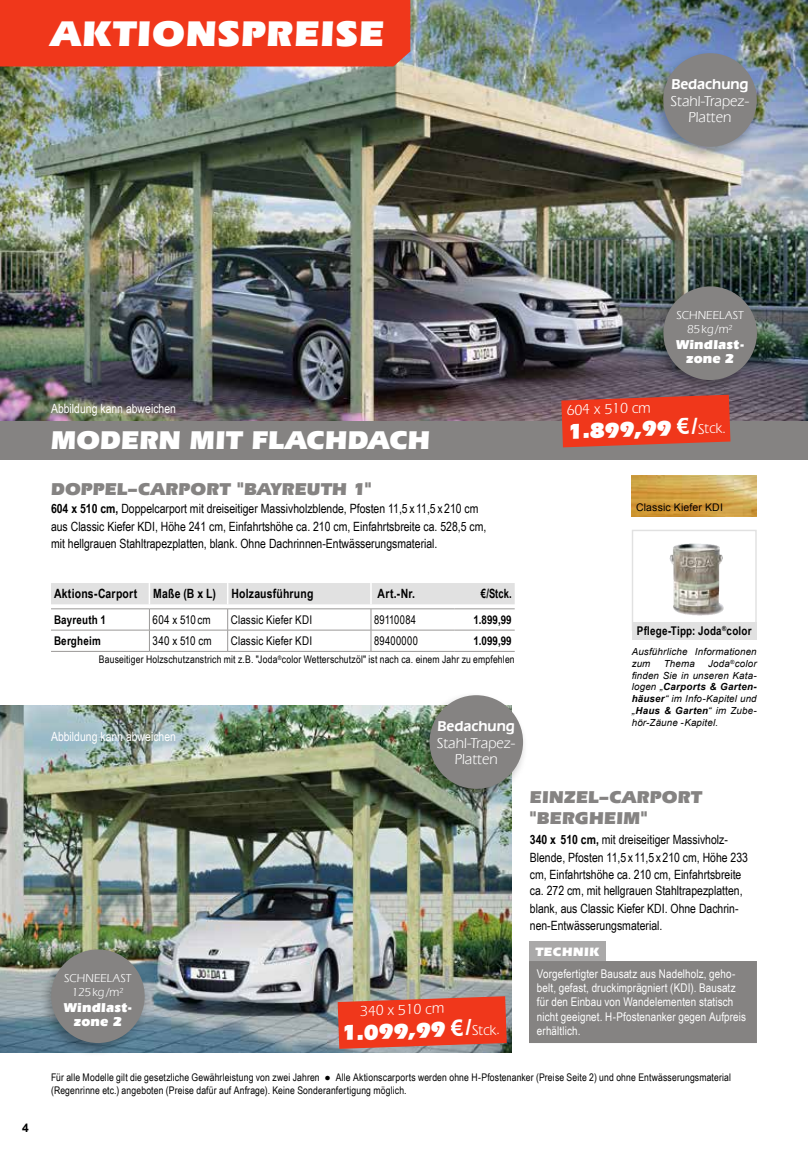
<style>
.page{position:relative;width:808px;height:1149px;background:#fff}
.page>*{position:absolute;margin:0;border:0;box-sizing:border-box;transform-origin:0 0}
.t1{font:900 37.5px "Eras IT Cby BT";letter-spacing:.03em;color:#fff}
.t2{font:900 27px "Eras IT Cby BT";letter-spacing:.01em;color:#fff}
.t3{font:900 22.5px "Eras IT Cby BT";color:#fff}
.t4{font:900 18px/21.6px "Eras IT Cby BT";letter-spacing:.015em;color:#858382}
.t5{font:15px/16.5px "Eras IT Cby BT";color:#fff;text-align:center}
.t6{font:600 15px "Eras IT Cby BT";color:#fff}
.t7{font:900 13.5px/13.5px "Eras IT Cby BT";letter-spacing:.015em;color:#fff;text-align:center}
.t8{font:12.75px/18px "Arial Narrow";color:#000}
.t9{font:700 12.75px "Arial Narrow";letter-spacing:.015em;color:#000}
.t10{font:12.75px "Arial Narrow";color:#fff}
.t11{font:700 12.75px "Arial Narrow";letter-spacing:.015em;color:#000;scale:.9 1}
.t12{font:900 12.75px "Eras IT Cby BT";letter-spacing:.045em;color:#fff}
.t13{font:12px/14.4px "Arial Narrow";letter-spacing:.01em;color:#fff}
.t14{font:700 12px "Arial Narrow";letter-spacing:.015em;color:#000}
.t15{font:12px "Arial Narrow";letter-spacing:.015em;color:#000}
.t16{font:12px/13.5px "Eras IT Cby BT";color:#fff;text-align:center}
.t17{font:12px "Arial Narrow";letter-spacing:.015em;color:#000;scale:.95 1}
.t18{font:700 12px "Arial";color:#000}
.t19{font:10.5px/13.5px "Arial Narrow";letter-spacing:.015em;color:#000}
.t20{font:10.5px "Arial";letter-spacing:.015em;color:#000}
.t21{font:italic 9.75px/11.7px "Arial";letter-spacing:.015em;color:#000}
.s1{font-weight:700}
.s2{font-family:"Arial";font-weight:700}
.s3{font-weight:400;font-size:14.85px}
</style>
<div class="page">
<img style="left:0;top:705px;width:511px;height:347px">
<img style="left:0;top:0;width:808px;height:421px">
<div style="left:0;top:0;width:410px;height:66px;background:#f0371b"></div>
<hr style="left:51px;top:651px;width:98px;height:1px;background:#9a9897">
<hr style="left:149px;top:651px;width:79px;height:1px;background:#9a9897">
<hr style="left:454px;top:651px;width:61px;height:1px;background:#9a9897">
<hr style="left:228px;top:651px;width:143px;height:1px;background:#9a9897">
<hr style="left:371px;top:651px;width:83px;height:1px;background:#9a9897">
<svg style="left:51px;top:583px;width:464px;height:68px"></svg>
<div style="left:0;top:421px;width:808px;height:38px;background:#858382"></div>
<div style="left:651px;top:282px;width:111px;height:112px;background:#000;opacity:.3"></div>
<div style="left:663px;top:286px;width:94px;height:94px;background:#858382;border-radius:50%"></div>
<svg style="left:561px;top:394px;width:169px;height:53px;background:#e03d26"></svg>
<div style="left:530px;top:961px;width:226px;height:80px;background:#858382"></div>
<div style="left:529px;top:960px;width:228px;height:82px;border:2px solid #858382"></div>
<div style="left:529px;top:941px;width:76px;height:19px;background:#aaa9a9"></div>
<div style="left:38px;top:945px;width:112px;height:112px;background:#000;opacity:.3"></div>
<div style="left:51px;top:949px;width:94px;height:93px;background:#858382;border-radius:50%"></div>
<svg style="left:338px;top:995px;width:169px;height:53px;background:#e4442b"></svg>
<img style="left:632px;top:476px;width:125px;height:40px">
<img style="left:669px;top:543px;width:55px;height:72px">
<div style="left:632px;top:529px;width:125px;height:101px;border:1px solid #e1e1e1"></div>
<div style="left:632px;top:621px;width:125px;height:18px;background:#e1e1e1"></div>
<div style="left:650px;top:49px;width:112px;height:112px;background:#000;opacity:.3"></div>
<div style="left:663px;top:53px;width:94px;height:94px;background:#858382;border-radius:50%"></div>
<div style="left:417px;top:691px;width:112px;height:112px;background:#000;opacity:.3"></div>
<div style="left:429px;top:695px;width:94px;height:93px;background:#858382;border-radius:50%"></div>
<svg style="left:807px;top:0;width:1px;height:66px"></svg>
<h1 class="t1" style="left:51px;top:10px;width:334px">AKTIONSPREISE</h1>
<p class="t6" style="left:671px;top:75px;width:79px">Bedachung</p>
<p class="t5" style="left:670px;top:92px;width:80px">Stahl-Trapez-<br>Platten</p>
<p class="t18" style="left:22px;top:1119px;width:8px">4</p>
<p class="t16" style="left:676px;top:308px;width:69px">SCHNEELAST<br>85kg/m²</p>
<p class="t7" style="left:676px;top:337px;width:70px">Windlast&shy;zone 2</p>
<p class="t10" style="left:51px;top:399px;width:126px">Abbildung kann abweichen</p>
<h2 class="t2" style="left:51px;top:423px;width:381px">MODERN MIT FLACHDACH</h2>
<h3 class="t4" style="left:51px;top:477px;width:322px">DOPPEL–CARPORT "BAYREUTH 1"</h3>
<p class="t8" style="left:51px;top:499px;width:437px"><span class="s1">604 x 510 cm,</span> Doppelcarport mit dreiseitiger Massivholzblende, Pfosten 11,5 x 11,5 x 210 cm aus Classic Kiefer KDI, Höhe 241 cm, Einfahrtshöhe ca. 210 cm, Einfahrtsbreite ca. 528,5 cm,</p>
<p class="t8" style="left:51px;top:533px;width:388px">mit hellgrauen Stahltrapezplatten, blank. Ohne Dachrinnen-Entwässerungsmaterial.</p>
<p class="t9" style="left:54px;top:584px;width:261px">Aktions-Carport Maße (B x L) Holzausführung</p>
<p class="t9" style="left:378px;top:584px;width:39px">Art.-Nr.</p>
<p class="t11" style="left:481px;top:584px;width:36px">€/Stck.</p>
<p class="t14" style="left:54px;top:610px;width:54px">Bayreuth 1</p>
<p class="t15" style="left:153px;top:610px;width:60px">604 x 510cm</p>
<p class="t15" style="left:231px;top:610px;width:83px">Classic Kiefer KDI</p>
<p class="t17" style="left:374px;top:610px;width:46px">89110084</p>
<p class="t14" style="left:473px;top:610px;width:40px">1.899,99</p>
<p class="t14" style="left:54px;top:631px;width:48px">Bergheim</p>
<p class="t15" style="left:153px;top:631px;width:61px">340 x 510 cm</p>
<p class="t15" style="left:231px;top:631px;width:83px">Classic Kiefer KDI</p>
<p class="t17" style="left:374px;top:631px;width:48px">89400000</p>
<p class="t14" style="left:473px;top:631px;width:40px">1.099,99</p>
<p class="t19" style="left:99px;top:652px;width:417px">Bauseitiger Holzschutzanstrich mit z.B. "Joda<sup>®</sup>color Wetterschutzöl" ist nach ca. einem Jahr zu empfehlen</p>
<p class="t10" style="left:51px;top:727px;width:126px">Abbildung kann abweichen</p>
<p class="t6" style="left:438px;top:716px;width:79px">Bedachung</p>
<p class="t5" style="left:437px;top:734px;width:80px">Stahl-Trapez-<br>Platten</p>
<p class="t16" style="left:64px;top:970px;width:69px">SCHNEELAST<br>125kg/m²</p>
<p class="t7" style="left:64px;top:1000px;width:70px">Windlast&shy;zone 2</p>
<p class="t5" style="left:360px;top:1002px;width:85px;rotate:-2deg">340 x 510 cm</p>
<h3 class="t3" style="left:341px;top:1018px;width:160px;rotate:-2deg">1.099,99 <span class="s2">€/</span><span class="s3">Stck.</span></h3>
<p class="t5" style="left:567px;top:401px;width:85px;rotate:-2deg">604 x 510 cm</p>
<h3 class="t3" style="left:567px;top:417px;width:160px;rotate:-2deg">1.899,99 <span class="s2">€/</span><span class="s3">Stck.</span></h3>
<p class="t20" style="left:636px;top:500px;width:88px">Classic Kiefer KDI</p>
<p class="t14" style="left:637px;top:621px;width:116px">Pflege-Tipp: Joda<sup>®</sup>color</p>
<p class="t21" style="left:632px;top:646px;width:126px">Ausführliche Informationen zum</p>
<p class="t21" style="left:632px;top:657px;width:126px;text-align:justify;text-indent:76px">Joda<sup>®</sup>color finden Sie in unseren Kata&shy;logen „<span class="s1">Carports &amp; Garten&shy;häuser</span>“ im Info-Kapitel und „<span class="s1">Haus &amp; Garten</span>“ im Zube&shy;hör-Zäune -Kapitel.</p>
<p class="t21" style="left:664px;top:657px;width:32px">Thema</p>
<h3 class="t4" style="left:530px;top:785px;width:174px">EINZEL–CARPORT "BERGHEIM"</h3>
<p class="t8" style="left:530px;top:830px;width:220px"><span class="s1">340 x 510 cm,</span> mit dreiseitiger Massivholz-<br>Blende, Pfosten 11,5 x 11,5 x 210 cm, Höhe 233</p>
<p class="t8" style="left:530px;top:865px;width:214px;line-height:16.5px">cm, Einfahrtshöhe ca. 210 cm, Einfahrtsbreite ca. 272 cm, mit hellgrauen Stahltrapezplatten,</p>
<p class="t8" style="left:530px;top:899px;width:210px;line-height:16.5px">blank, aus Classic Kiefer KDI. Ohne Dachrin&shy;nen-Entwässerungsmaterial.</p>
<p class="t12" style="left:535px;top:943px;width:65px">TECHNIK</p>
<p class="t13" style="left:537px;top:965px;width:211px">Vorgefertigter Bausatz aus Nadelholz, geho&shy;belt, gefast, druckimprägniert (KDI). Bausatz für den Einbau von Wandelementen statisch nicht geeignet. H-Pfostenanker gegen Aufpreis erhältlich.</p>
<p class="t19" style="left:51px;top:1069px;width:682px">Für alle Modelle gilt die gesetzliche Gewährleistung von zwei Jahren ● Alle Aktionscarports werden ohne H-Pfostenanker (Preise Seite 2) und ohne Entwässerungsmaterial (Regenrinne etc.) angeboten (Preise dafür auf Anfrage). Keine Sonderanfertigung möglich.</p>
</div>
